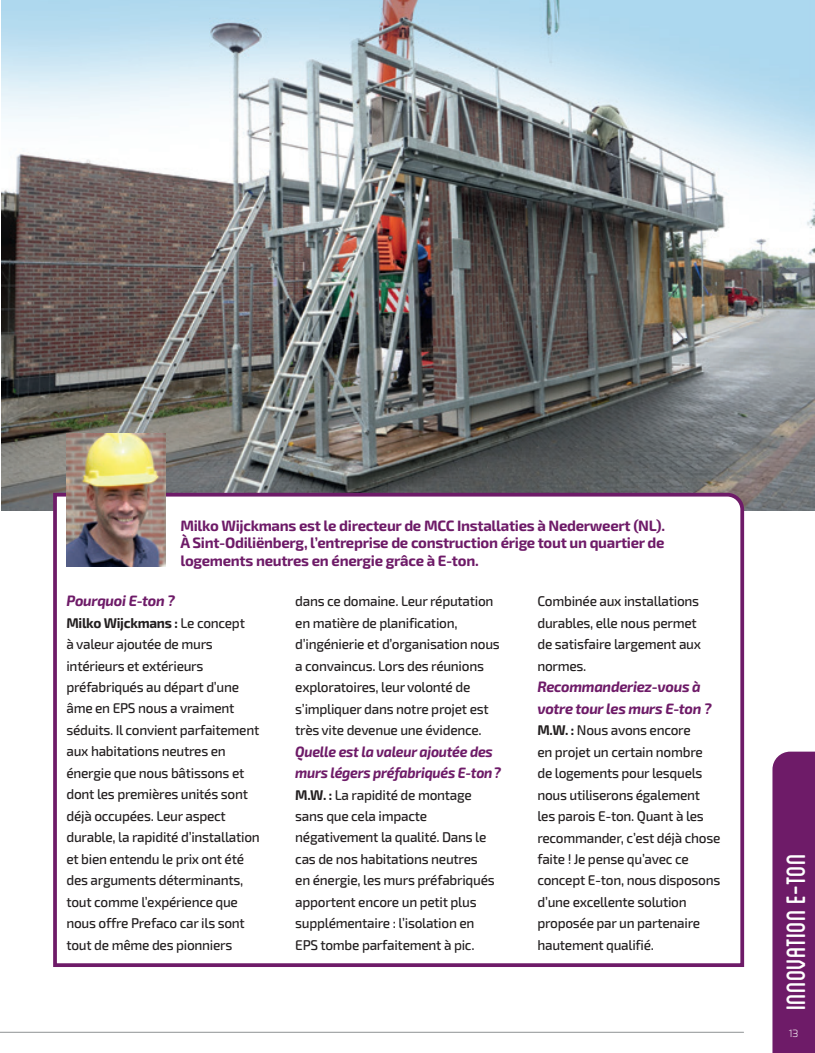
<style>
.page{position:relative;width:815px;height:1053px;background:#fff}
.page>*{position:absolute;margin:0;border:0;box-sizing:border-box;transform-origin:0 0}
.t1{font:37.5px "Blanch Caps";color:#fff}
.t2{font:700 15px/17.5px "Exo 2";letter-spacing:-.02em;color:#6e1b68;text-align:justify}
.t3{font:italic 700 15px/21.5px "Exo 2";letter-spacing:-.02em;color:#6e1b68}
.t4{font:italic 700 15px/21.5px "Exo 2";letter-spacing:-.02em;color:#6e1b68;scale:.93 1}
.t5{font:500 14.12px/21.5px "Exo 2";letter-spacing:-.02em;color:#231f20}
.t6{font:300 10px "Exo";color:#fff}
.s1{font-weight:700}
</style>
<div class="page">
<img style="left:1px;top:0;width:814px;height:510px">
<hr style="left:0;top:1031px;width:743px;height:1px;background:#a5a8a9">
<div style="left:772px;top:751px;width:43px;height:301px;background:#6e1b68"></div>
<svg style="left:51px;top:491px;width:695px;height:476px"></svg>
<img style="left:66px;top:434px;width:99px;height:132px">
<p class="t2" style="left:180px;top:517px;width:486px">Milko Wijckmans est le directeur de MCC Installaties à Nederweert (NL).<br>À Sint-Odiliënberg, l’entreprise de construction érige tout un quartier de logements neutres en énergie grâce à E-ton.</p>
<p class="t5" style="left:295px;top:591px;width:206px">dans ce domaine. Leur réputation en matière de planification, d’ingénierie et d’organisation nous a convaincus. Lors des réunions exploratoires, leur volonté de s’impliquer dans notre projet est très vite devenue une évidence.</p>
<p class="t4" style="left:295px;top:740px;width:223px">Quelle est la valeur ajoutée des murs légers préfabriqués E-ton?</p>
<p class="t5" style="left:295px;top:784px;width:201px"><span class="s1">M.W. :</span> La rapidité de montage sans que cela impacte négativement la qualité. Dans le cas de nos habitations neutres en énergie, les murs préfabriqués apportent encore un petit plus supplémentaire : l’isolation en<br>EPS tombe parfaitement à pic.</p>
<p class="t3" style="left:66px;top:590px;width:110px">Pourquoi E-ton ?</p>
<p class="t5" style="left:66px;top:612px;width:195px"><span class="s1">Milko Wijckmans :</span> Le concept<br>à valeur ajoutée de murs intérieurs et extérieurs préfabriqués au départ d’une âme en EPS nous a vraiment séduits. Il convient parfaitement aux habitations neutres en énergie que nous bâtissons et dont les premières unités sont déjà occupées. Leur aspect durable, la rapidité d’installation et bien entendu le prix ont été des arguments déterminants, tout comme l’expérience que nous offre Prefaco car ils sont tout de même des pionniers</p>
<p class="t5" style="left:537px;top:591px;width:165px">Combinée aux installations durables, elle nous permet de satisfaire largement aux normes.</p>
<p class="t3" style="left:537px;top:676px;width:176px">Recommanderiez-vous à votre tour les murs E-ton ?</p>
<p class="t5" style="left:537px;top:719px;width:185px"><span class="s1">M.W. :</span> Nous avons encore<br>en projet un certain nombre de logements pour lesquels nous utiliserons également les parois E-ton. Quant à les recommander, c’est déjà chose faite ! Je pense qu’avec ce concept E-ton, nous disposons d’une excellente solution proposée par un partenaire hautement qualifié.</p>
<h1 class="t1" style="left:779px;top:1010px;width:158px;rotate:-90deg">INNOVATIon E-TON</h1>
<p class="t6" style="left:789px;top:1026px;width:11px">13</p>
</div>
